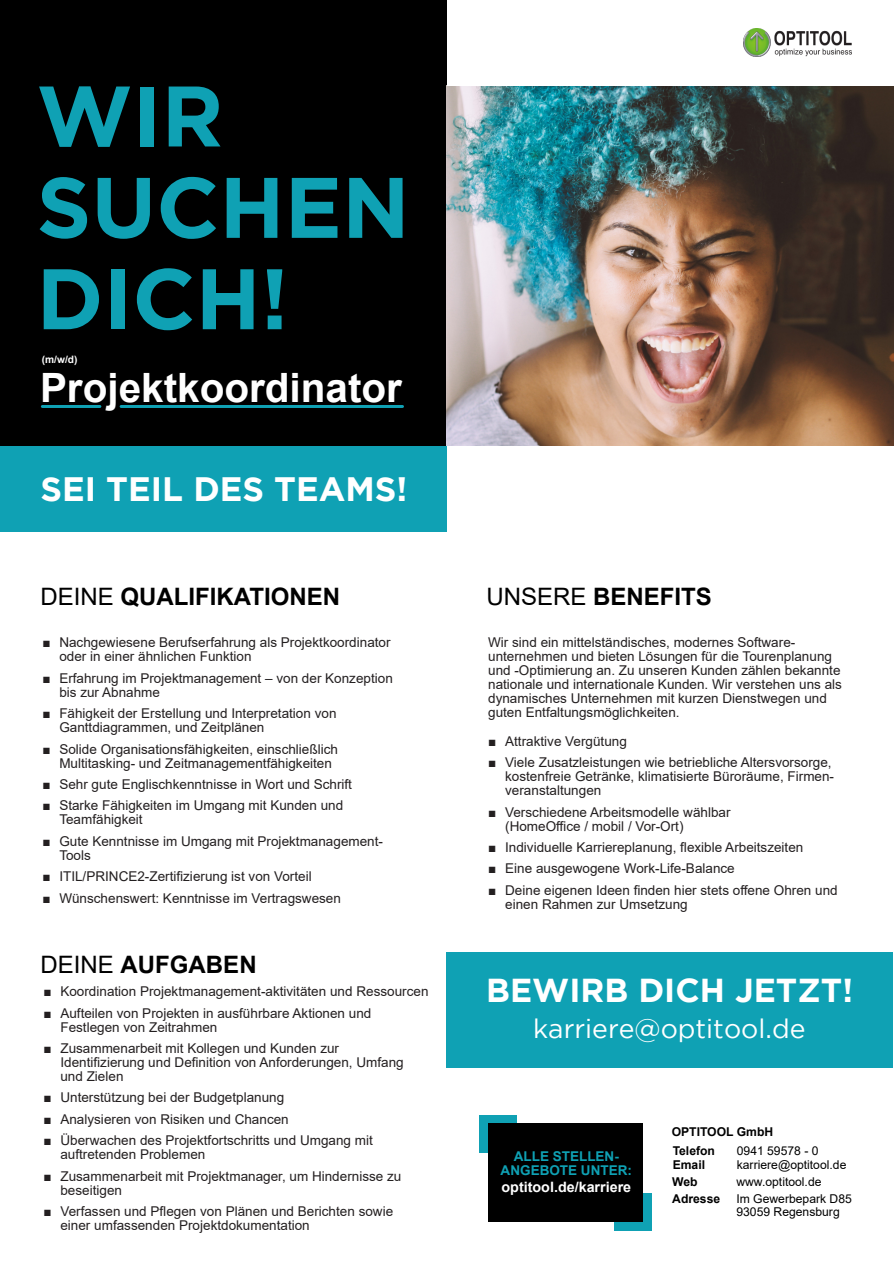
<style>
.page{position:relative;width:894px;height:1263px;background:#fff}
.page>*{position:absolute;margin:0;border:0;box-sizing:border-box;transform-origin:0 0}
.t1{font:700 85.65px/91.3px "Gotham";color:#0fa1b4}
.t2{font:700 40.5px "Arial";color:#fff}
.t3{font:700 33.75px "Gotham";color:#fff}
.t4{font:700 33.15px "Gotham";color:#fff}
.t5{font:26.55px "Gotham";color:#fff}
.t6{font:700 24px "Arial";color:#000}
.t7{font:700 14.25px "Arial";color:#fff}
.t8{font:13.5px/14px "Arial";color:#231f20}
.t9{font:700 13.5px/14px "Arial";color:#0fa1b4;text-align:center}
.t10{font:12.15px/12.6px "Arial";color:#000}
.t11{font:700 12.15px/18.6px "Arial";color:#000}
.t12{font:700 10.2px "Arial";color:#fff}
.s1{font-weight:400}
</style>
<div class="page">
<div style="left:0;top:0;width:446px;height:532px;background:#000"></div>
<img style="left:446px;top:86px;width:447px;height:360px">
<div style="left:0;top:446px;width:446px;height:86px;background:#0fa1b4"></div>
<div style="left:446px;top:953px;width:446px;height:115px;background:#0fa1b4"></div>
<div style="left:479px;top:1115px;width:37px;height:37px;background:#0fa1b4"></div>
<div style="left:614px;top:1193px;width:37px;height:37px;background:#0fa1b4"></div>
<div style="left:488px;top:1123px;width:155px;height:99px;background:#000"></div>
<hr style="left:42px;top:405px;width:58px;height:3px;background:#0fa1b4">
<hr style="left:121px;top:405px;width:281px;height:3px;background:#0fa1b4">
<img style="left:743px;top:29px;width:108px;height:27px">
<h1 class="t1" style="left:36px;top:76px;width:374px">WIR<br>SUCHEN<br>DICH!</h1>
<p class="t12" style="left:42px;top:356px;width:37px">(m/w/d)</p>
<h2 class="t2" style="left:40px;top:372px;width:363px">Projektkoordinator</h2>
<h3 class="t3" style="left:40px;top:476px;width:368px">SEI TEIL DES TEAMS!</h3>
<h3 class="t6" style="left:40px;top:587px;width:301px"><span class="s1">DEINE</span> QUALIFIKATIONEN</h3>
<p class="t8" style="left:59px;top:637px;width:332px;text-indent:-17px">■ Nachgewiesene Berufserfahrung als Projektkoordinator oder in einer ähnlichen Funktion</p>
<p class="t8" style="left:59px;top:672px;width:335px;text-indent:-17px">■ Erfahrung im Projektmanagement – von der Konzeption bis zur Abnahme</p>
<p class="t8" style="left:59px;top:708px;width:278px;text-indent:-17px">■ Fähigkeit der Erstellung und Interpretation von<br>Ganttdiagrammen, und Zeitplänen</p>
<p class="t8" style="left:59px;top:743px;width:280px;text-indent:-17px">■ Solide Organisationsfähigkeiten, einschließlich<br>Multitasking- und Zeitmanagementfähigkeiten</p>
<p class="t8" style="left:42px;top:778px;width:311px">■ Sehr gute Englischkenntnisse in Wort und Schrift</p>
<p class="t8" style="left:59px;top:800px;width:285px;text-indent:-17px">■ Starke Fähigkeiten im Umgang mit Kunden und<br>Teamfähigkeit</p>
<p class="t8" style="left:59px;top:835px;width:325px;text-indent:-17px">■ Gute Kenntnisse im Umgang mit Projektmanagement-<br>Tools</p>
<p class="t8" style="left:42px;top:871px;width:271px">■ ITIL/PRINCE2-Zertifizierung ist von Vorteil</p>
<p class="t8" style="left:42px;top:892px;width:300px">■ Wünschenswert: Kenntnisse im Vertragswesen</p>
<h3 class="t6" style="left:40px;top:956px;width:218px"><span class="s1">DEINE</span> AUFGABEN</h3>
<p class="t8" style="left:43px;top:986px;width:386px">■ Koordination Projektmanagement-aktivitäten und Ressourcen</p>
<p class="t8" style="left:60px;top:1007px;width:312px;text-indent:-17px">■ Aufteilen von Projekten in ausführbare Aktionen und<br>Festlegen von Zeitrahmen</p>
<p class="t8" style="left:60px;top:1043px;width:344px;text-indent:-17px">■ Zusammenarbeit mit Kollegen und Kunden zur<br>Identifizierung und Definition von Anforderungen, Umfang und Zielen</p>
<p class="t8" style="left:43px;top:1092px;width:242px">■ Unterstützung bei der Budgetplanung</p>
<p class="t8" style="left:43px;top:1113px;width:247px">■ Analysieren von Risiken und Chancen</p>
<p class="t8" style="left:60px;top:1135px;width:314px;text-indent:-17px">■ Überwachen des Projektfortschritts und Umgang mit auftretenden Problemen</p>
<p class="t8" style="left:60px;top:1170px;width:342px;text-indent:-17px">■ Zusammenarbeit mit Projektmanager, um Hindernisse zu beseitigen</p>
<p class="t8" style="left:60px;top:1206px;width:334px;text-indent:-17px">■ Verfassen und Pflegen von Plänen und Berichten sowie einer umfassenden Projektdokumentation</p>
<h3 class="t6" style="left:486px;top:588px;width:227px"><span class="s1">UNSERE</span> BENEFITS</h3>
<p class="t8" style="left:488px;top:637px;width:355px">Wir sind ein mittelständisches, modernes Software&shy;unternehmen und bieten Lösungen für die Tourenplanung und -Optimierung an. Zu unseren Kunden zählen bekannte nationale und internationale Kunden. Wir verstehen uns als dynamisches Unternehmen mit kurzen Dienstwegen und guten Entfaltungsmöglichkeiten.</p>
<p class="t8" style="left:488px;top:735px;width:140px">■ Attraktive Vergütung</p>
<p class="t8" style="left:505px;top:757px;width:330px;text-indent:-17px">■ Viele Zusatzleistungen wie betriebliche Altersvorsorge, kostenfreie Getränke, klimatisierte Büroräume, Firmen&shy;veranstaltungen</p>
<p class="t8" style="left:505px;top:806px;width:227px;text-indent:-17px">■ Verschiedene Arbeitsmodelle wählbar (HomeOffice / mobil / Vor-Ort)</p>
<p class="t8" style="left:488px;top:841px;width:316px">■ Individuelle Karriereplanung, flexible Arbeitszeiten</p>
<p class="t8" style="left:488px;top:863px;width:248px">■ Eine ausgewogene Work-Life-Balance</p>
<p class="t8" style="left:505px;top:884px;width:334px;text-indent:-17px">■ Deine eigenen Ideen finden hier stets offene Ohren und einen Rahmen zur Umsetzung</p>
<h3 class="t4" style="left:486px;top:977px;width:368px">BEWIRB DICH JETZT!</h3>
<h3 class="t5" style="left:533px;top:1019px;width:274px">karriere@optitool.de</h3>
<p class="t9" style="left:500px;top:1150px;width:133px">ALLE STELLEN-<br>ANGEBOTE UNTER:</p>
<p class="t7" style="left:501px;top:1181px;width:131px">optitool.de/karriere</p>
<p class="t11" style="left:671px;top:1124px;width:103px">OPTITOOL GmbH<br>Telefon</p>
<p class="t10" style="left:736px;top:1145px;width:83px">0941 59578 - 0</p>
<p class="t11" style="left:672px;top:1157px;width:34px">Email</p>
<p class="t10" style="left:736px;top:1160px;width:111px">karriere@optitool.de</p>
<p class="t11" style="left:672px;top:1190px;width:49px">Adresse</p>
<p class="t10" style="left:736px;top:1193px;width:117px">Im Gewerbepark D85<br>93059 Regensburg</p>
<p class="t11" style="left:672px;top:1174px;width:27px">Web</p>
<p class="t10" style="left:736px;top:1177px;width:87px">www.optitool.de</p>
</div>
